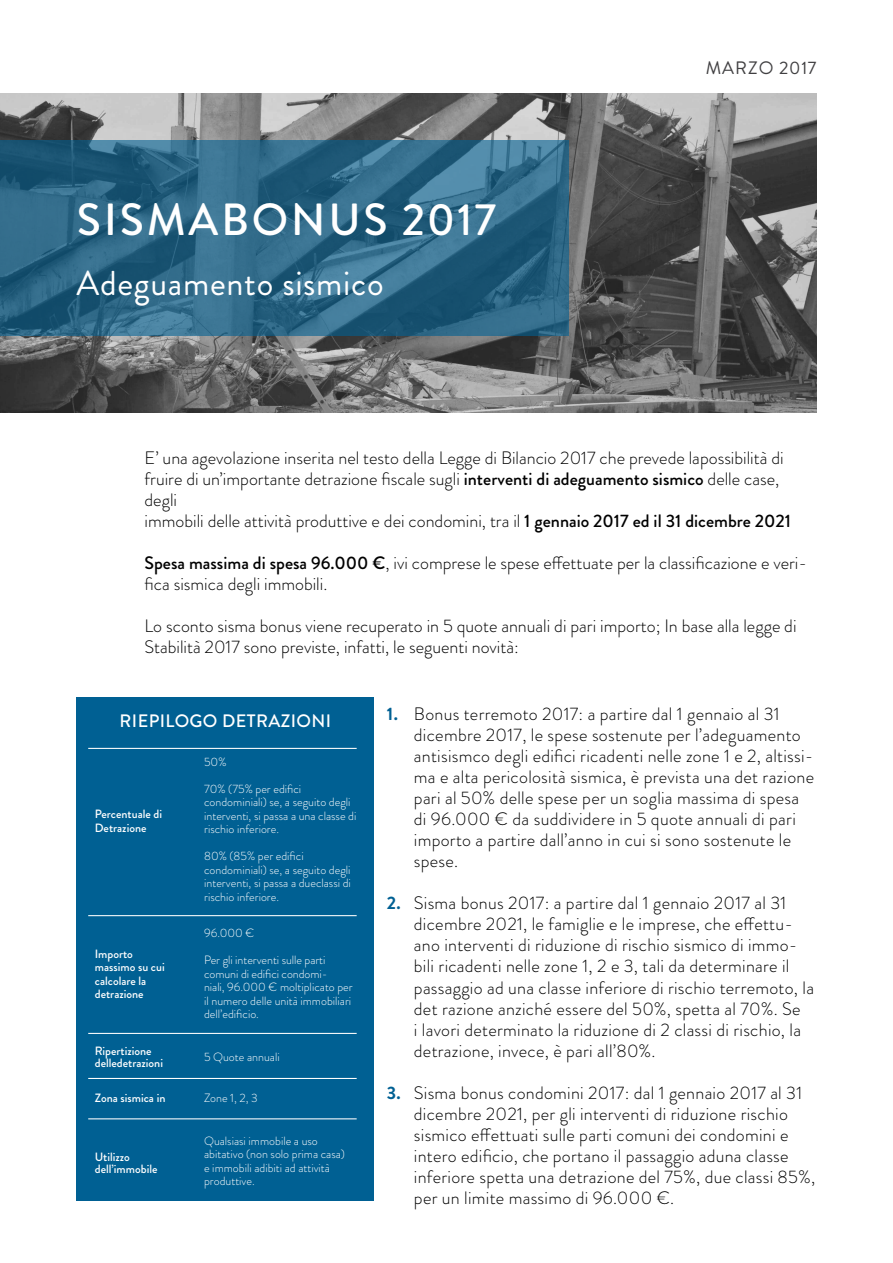
<style>
.page{position:relative;width:893px;height:1263px;background:#fff}
.page>*{position:absolute;margin:0;border:0;box-sizing:border-box;transform-origin:0 0}
.t1{font:500 45px "Brandon Grotesque";letter-spacing:.06em;color:#fff}
.t2{font:34.5px "Brandon Grotesque";letter-spacing:.02em;color:#fff}
.t3{font:300 18px/21px "Brandon Grotesque";letter-spacing:.015em;color:#000}
.t4{font:500 18px "Brandon Grotesque";letter-spacing:.02em;color:#fff}
.t5{font:18px "Brandon Grotesque";letter-spacing:.05em;color:#414042}
.t6{font:300 12px/13.5px "Brandon Grotesque";color:#fff}
.t7{font:500 12px/13.5px "Brandon Grotesque";color:#fff}
.s1{font-weight:500}
.s2{font-weight:700;color:#006093}
</style>
<div class="page">
<img style="left:0;top:94px;width:816px;height:318px">
<svg style="left:0;top:141px;width:568px;height:195px;background:#2d6685"></svg>
<div style="left:77px;top:697px;width:297px;height:504px;background:#006093"></div>
<hr style="left:88px;top:915px;width:269px;height:1px;background:#fff">
<hr style="left:88px;top:748px;width:269px;height:1px;background:#fff">
<hr style="left:88px;top:1033px;width:269px;height:1px;background:#fff">
<hr style="left:88px;top:1078px;width:269px;height:1px;background:#fff">
<hr style="left:88px;top:1118px;width:269px;height:1px;background:#fff">
<h1 class="t1" style="left:77px;top:188px;width:420px">SISMABONUS 2017</h1>
<h2 class="t2" style="left:77px;top:259px;width:309px">Adeguamento sismico</h2>
<p class="t5" style="left:706px;top:56px;width:112px">MARZO 2017</p>
<p class="t3" style="left:145px;top:447px;width:648px">E’ una agevolazione inserita nel testo della Legge di Bilancio 2017 che prevede lapossibilità di fruire di un’importante detrazione fiscale sugli <span class="s1">interventi di adeguamento sismico</span> delle case, degli<br>immobili delle attività produttive e dei condomini, tra il <span class="s1">1 gennaio 2017 ed il 31 dicembre 2021</span></p>
<p class="t3" style="left:145px;top:552px;width:664px"><span class="s1">Spesa massima di spesa 96.000 €</span>, ivi comprese le spese effettuate per la classificazione e veri&shy;fica sismica degli immobili.</p>
<p class="t3" style="left:145px;top:615px;width:653px">Lo sconto sisma bonus viene recuperato in 5 quote annuali di pari importo; In base alla legge di<br>Stabilità 2017 sono previste, infatti, le seguenti novità:</p>
<p class="t4" style="left:120px;top:708px;width:213px">RIEPILOGO DETRAZIONI</p>
<p class="t6" style="left:204px;top:755px;width:24px">50%</p>
<p class="t6" style="left:204px;top:782px;width:154px">70% (75% per edifici condominiali) se, a seguito degli interventi, si passa a una classe di rischio inferiore.</p>
<p class="t6" style="left:204px;top:849px;width:148px">80% (85% per edifici condominiali) se, a seguito degli interventi, si passa a dueclassi di rischio inferiore.</p>
<p class="t6" style="left:204px;top:927px;width:52px">96.000 €</p>
<p class="t6" style="left:204px;top:954px;width:150px">Per gli interventi sulle parti comuni di edifici condomi-<br>niali, 96.000 € moltiplicato per il numero delle unità immobiliari dell’edificio.</p>
<p class="t7" style="left:95px;top:808px;width:69px">Percentuale di<br>Detrazione</p>
<p class="t7" style="left:95px;top:947px;width:71px">Importo massimo su cui calcolare la detrazione</p>
<p class="t7" style="left:95px;top:1045px;width:70px;line-height:12px">Ripertizione delledetrazioni</p>
<p class="t7" style="left:95px;top:1091px;width:72px">Zona sismica in</p>
<p class="t7" style="left:95px;top:1151px;width:64px;line-height:12px">Utilizzo dell’immobile</p>
<p class="t6" style="left:204px;top:1050px;width:77px">5 Quote annuali</p>
<p class="t6" style="left:204px;top:1091px;width:55px">Zone 1, 2, 3</p>
<p class="t6" style="left:204px;top:1134px;width:142px">Qualsiasi immobile a uso abitativo (non solo prima casa) e immobili adibiti ad attività produttive.</p>
<p class="t3" style="left:414px;top:704px;width:402px;text-indent:-27px"><span class="s2">1.</span> Bonus terremoto 2017: a partire dal 1 gennaio al 31 dicembre 2017, le spese sostenute per l’adeguamento antisismco degli edifici ricadenti nelle zone 1 e 2, altissi&shy;ma e alta pericolosità sismica, è prevista una det razione pari al 50% delle spese per un soglia massima di spesa di 96.000 € da suddividere in 5 quote annuali di pari importo a partire dall’anno in cui si sono sostenute le spese.</p>
<p class="t3" style="left:414px;top:893px;width:402px;text-indent:-27px"><span class="s2">2.</span> Sisma bonus 2017: a partire dal 1 gennaio 2017 al 31 dicembre 2021, le famiglie e le imprese, che effettu&shy;ano interventi di riduzione di rischio sismico di immo&shy;bili ricadenti nelle zone 1, 2 e 3, tali da determinare il passaggio ad una classe inferiore di rischio terremoto, la det razione anziché essere del 50%, spetta al 70%. Se<br>i lavori determinato la riduzione di 2 classi di rischio, la detrazione, invece, è pari all’80%.</p>
<p class="t3" style="left:414px;top:1082px;width:403px;text-indent:-27px"><span class="s2">3.</span> Sisma bonus condomini 2017: dal 1 gennaio 2017 al 31 dicembre 2021, per gli interventi di riduzione rischio sismico effettuati sulle parti comuni dei condomini e intero edificio, che portano il passaggio aduna classe inferiore spetta una detrazione del 75%, due classi 85%, per un limite massimo di 96.000 €.</p>
</div>
